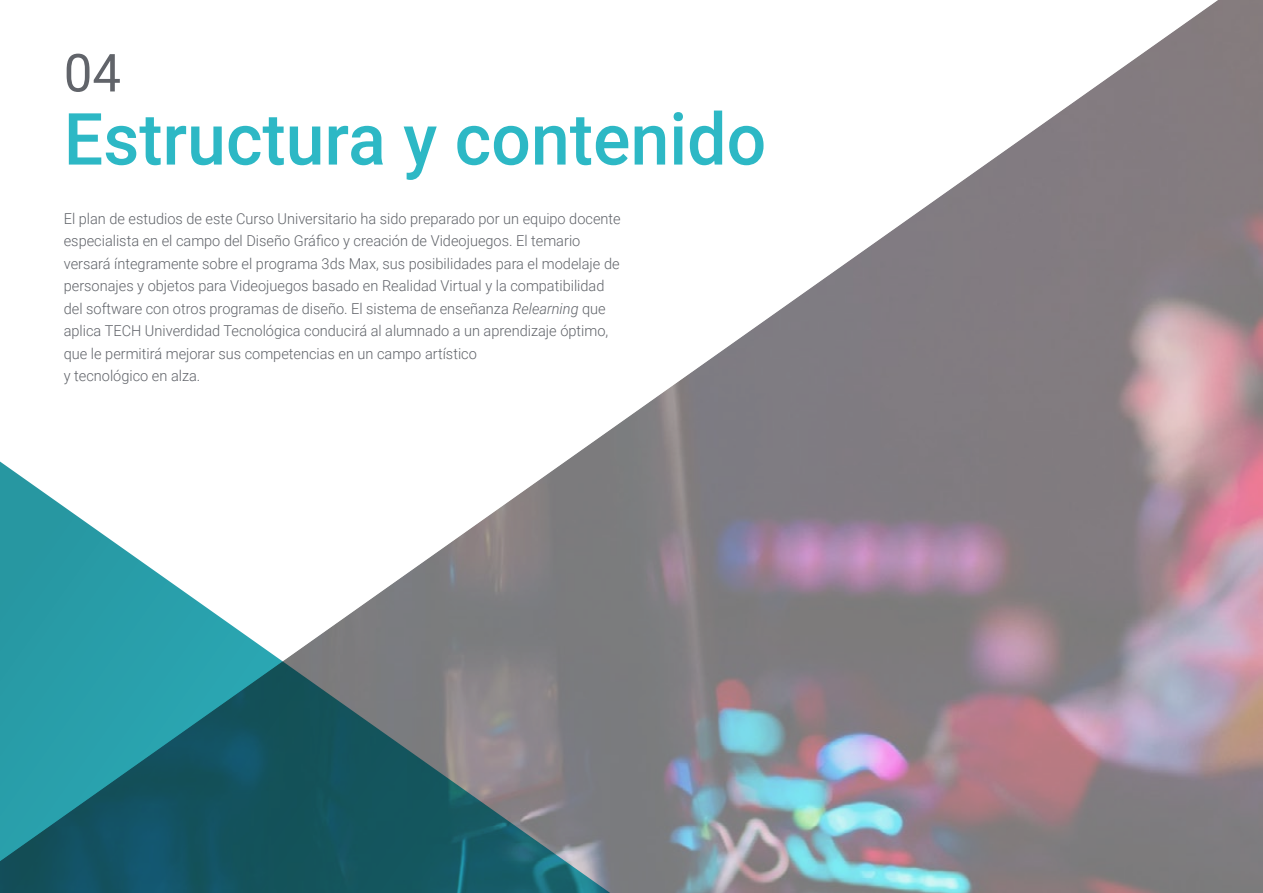
<style>
.page{position:relative;width:1263px;height:893px;background:#fff}
.page>*{position:absolute;margin:0;border:0;box-sizing:border-box;transform-origin:0 0}
.t1{font:500 72px "Roboto";color:#2db8c5}
.t2{font:52.5px "Roboto";color:#61646a}
.t3{font:300 15px/22.5px "Roboto";color:#61646a}
.s1{font-style:italic}
</style>
<div class="page">
<svg style="left:0;top:446px;width:640px;height:447px"></svg>
<h2 class="t2" style="left:64px;top:36px;width:59px">04</h2>
<h1 class="t1" style="left:64px;top:89px;width:704px">Estructura y contenido</h1>
<p class="t3" style="left:64px;top:207px;width:558px">El plan de estudios de este Curso Universitario ha sido preparado por un equipo docente especialista en el campo del Diseño Gráfico y creación de Videojuegos. El temario versará íntegramente sobre el programa 3ds Max, sus posibilidades para el modelaje de personajes y objetos para Videojuegos basado en Realidad Virtual y la compatibilidad del software con otros programas de diseño. El sistema de enseñanza <span class="s1">Relearning</span> que aplica TECH Univerdidad Tecnológica conducirá al alumnado a un aprendizaje óptimo, que le permitirá mejorar sus competencias en un campo artístico<br>y tecnológico en alza.</p>
</div>
